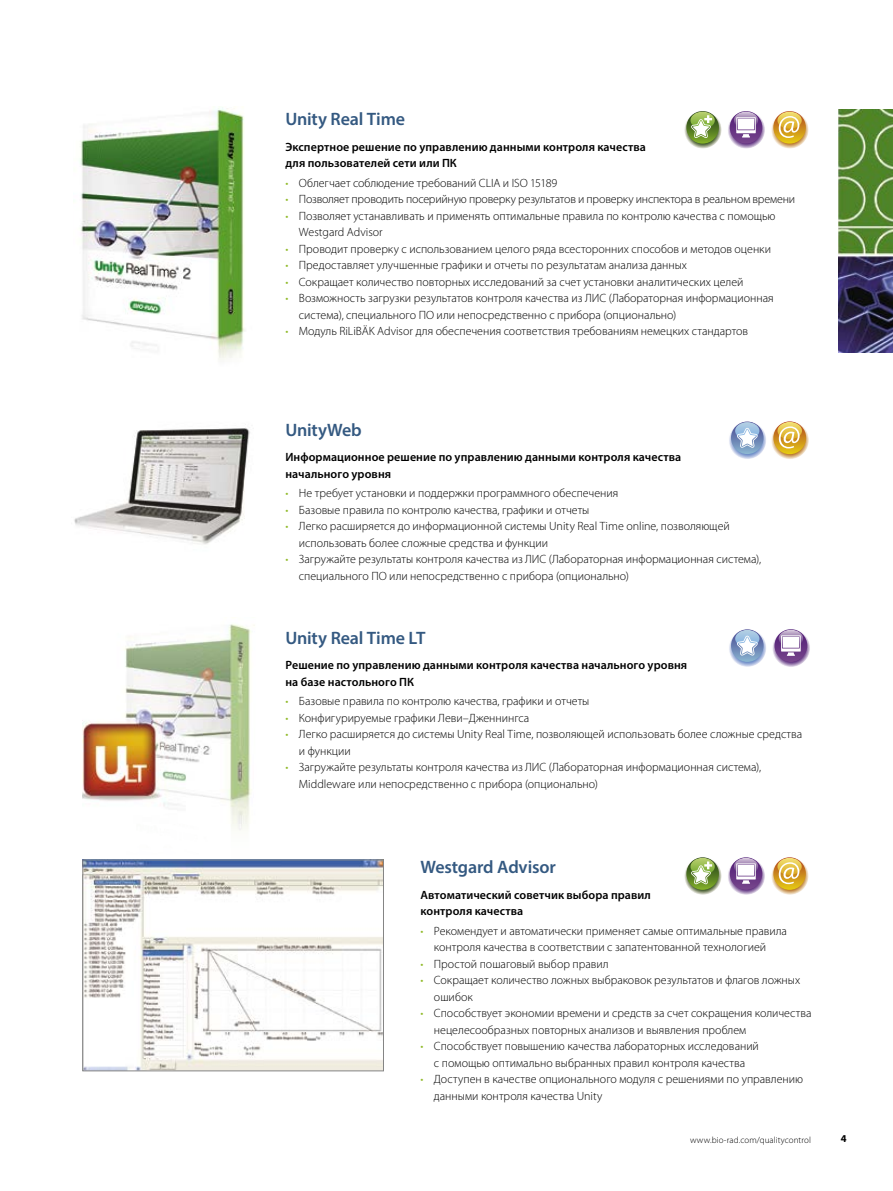
<style>
.page{position:relative;width:893px;height:1191px;background:#fff}
.page>*{position:absolute;margin:0;border:0;box-sizing:border-box;transform-origin:0 0}
.t1{font:600 18px "Myriad Pro";letter-spacing:-.01em;color:#345981}
.t2{font:300 12px/16.5px "Myriad Pro";color:#000}
.t3{font:600 12px/16.5px "Myriad Pro";letter-spacing:.005em;color:#000}
.t4{font:700 10.5px "Myriad Pro";color:#000}
.t5{font:300 9px "Myriad Pro";letter-spacing:.01em;color:#000}
.s1{color:#90ba29}
</style>
<div class="page">
<img style="left:80px;top:107px;width:165px;height:253px">
<svg style="left:684px;top:110px;width:38px;height:39px"></svg>
<svg style="left:686px;top:111px;width:33px;height:33px"></svg>
<svg style="left:690px;top:112px;width:25px;height:26px"></svg>
<svg style="left:727px;top:110px;width:38px;height:39px"></svg>
<svg style="left:730px;top:111px;width:32px;height:33px"></svg>
<svg style="left:734px;top:112px;width:24px;height:25px"></svg>
<div style="left:738px;top:119px;width:16px;height:10px;background:#fff"></div>
<svg style="left:770px;top:110px;width:39px;height:39px"></svg>
<svg style="left:773px;top:111px;width:33px;height:33px"></svg>
<svg style="left:777px;top:112px;width:25px;height:26px"></svg>
<img style="left:74px;top:428px;width:176px;height:117px">
<svg style="left:728px;top:421px;width:38px;height:38px"></svg>
<svg style="left:731px;top:421px;width:32px;height:33px"></svg>
<svg style="left:735px;top:422px;width:24px;height:26px"></svg>
<svg style="left:770px;top:421px;width:39px;height:38px"></svg>
<svg style="left:773px;top:421px;width:33px;height:33px"></svg>
<svg style="left:777px;top:422px;width:25px;height:26px"></svg>
<img style="left:83px;top:624px;width:172px;height:206px">
<svg style="left:728px;top:629px;width:38px;height:38px"></svg>
<svg style="left:731px;top:629px;width:33px;height:33px"></svg>
<svg style="left:735px;top:630px;width:24px;height:25px"></svg>
<svg style="left:772px;top:628px;width:38px;height:39px"></svg>
<svg style="left:774px;top:629px;width:33px;height:33px"></svg>
<svg style="left:779px;top:629px;width:24px;height:27px"></svg>
<div style="left:783px;top:637px;width:16px;height:11px;background:#fff"></div>
<img style="left:85px;top:861px;width:297px;height:208px">
<div style="left:83px;top:859px;width:301px;height:212px;border:1px solid #858585"></div>
<svg style="left:684px;top:856px;width:38px;height:39px"></svg>
<svg style="left:686px;top:857px;width:33px;height:33px"></svg>
<svg style="left:690px;top:858px;width:25px;height:26px"></svg>
<svg style="left:727px;top:856px;width:38px;height:39px"></svg>
<svg style="left:730px;top:857px;width:32px;height:33px"></svg>
<svg style="left:734px;top:858px;width:24px;height:25px"></svg>
<div style="left:738px;top:865px;width:16px;height:10px;background:#fff"></div>
<svg style="left:770px;top:856px;width:39px;height:39px"></svg>
<svg style="left:773px;top:857px;width:33px;height:33px"></svg>
<svg style="left:777px;top:858px;width:25px;height:26px"></svg>
<img style="left:839px;top:109px;width:54px;height:243px">
<h1 class="t1" style="left:285px;top:108px;width:121px">Unity Real Time</h1>
<p class="t3" style="left:285px;top:138px;width:362px">Экспертное решение по управлению данными контроля качества для пользователей сети или ПК</p>
<p class="t2" style="left:285px;top:174px;width:273px"><span class="s1">•</span> Облегчает соблюдение требований CLIA и ISO 15189</p>
<p class="t2" style="left:285px;top:191px;width:511px"><span class="s1">•</span> Позволяет проводить посерийную проверку результатов и проверку инспектора в реальном времени</p>
<p class="t2" style="left:299px;top:207px;width:478px;text-indent:-14px"><span class="s1">•</span> Позволяет устанавливать и применять оптимальные правила по контролю качества с помощью<br>Westgard Advisor</p>
<p class="t2" style="left:285px;top:240px;width:487px"><span class="s1">•</span> Проводит проверку с использованием целого ряда всесторонних способов и методов оценки</p>
<p class="t2" style="left:285px;top:257px;width:403px"><span class="s1">•</span> Предоставляет улучшенные графики и отчеты по результатам анализа данных</p>
<p class="t2" style="left:285px;top:273px;width:460px"><span class="s1">•</span> Сокращает количество повторных исследований за счет установки аналитических целей</p>
<p class="t2" style="left:299px;top:290px;width:476px;text-indent:-14px"><span class="s1">•</span> Возможность загрузки результатов контроля качества из ЛИС (Лабораторная информационная система), специального ПО или непосредственно с прибора (опционально)</p>
<p class="t2" style="left:285px;top:323px;width:464px"><span class="s1">•</span> Модуль RiLiBÄK Advisor для обеспечения соответствия требованиям немецких стандартов</p>
<h1 class="t1" style="left:285px;top:418px;width:78px">UnityWeb</h1>
<p class="t3" style="left:285px;top:448px;width:397px">Информационное решение по управлению данными контроля качества начального уровня</p>
<p class="t2" style="left:285px;top:485px;width:334px"><span class="s1">•</span> Не требует установки и поддержки программного обеспечения</p>
<p class="t2" style="left:285px;top:502px;width:305px"><span class="s1">•</span> Базовые правила по контролю качества, графики и отчеты</p>
<p class="t2" style="left:299px;top:518px;width:432px;text-indent:-14px"><span class="s1">•</span> Легко расширяется до информационной системы Unity Real Time online, позволяющей использовать более сложные средства и функции</p>
<p class="t2" style="left:299px;top:551px;width:464px;text-indent:-14px"><span class="s1">•</span> Загружайте результаты контроля качества из ЛИС (Лабораторная информационная система), специального ПО или непосредственно с прибора (опционально)</p>
<h1 class="t1" style="left:285px;top:626px;width:142px">Unity Real Time LT</h1>
<p class="t3" style="left:285px;top:657px;width:403px">Решение по управлению данными контроля качества начального уровня на базе настольного ПК</p>
<p class="t2" style="left:285px;top:693px;width:305px"><span class="s1">•</span> Базовые правила по контролю качества, графики и отчеты</p>
<p class="t2" style="left:285px;top:710px;width:245px"><span class="s1">•</span> Конфигурируемые графики Леви–Дженнингса</p>
<p class="t2" style="left:299px;top:726px;width:505px;text-indent:-14px"><span class="s1">•</span> Легко расширяется до системы Unity Real Time, позволяющей использовать более сложные средства и функции</p>
<p class="t2" style="left:299px;top:759px;width:464px;text-indent:-14px"><span class="s1">•</span> Загружайте результаты контроля качества из ЛИС (Лабораторная информационная система),<br>Middleware или непосредственно с прибора (опционально)</p>
<h1 class="t1" style="left:420px;top:855px;width:137px">Westgard Advisor</h1>
<p class="t3" style="left:420px;top:886px;width:232px">Автоматический советчик выбора правил контроля качества</p>
<p class="t2" style="left:434px;top:922px;width:355px;text-indent:-14px"><span class="s1">•</span> Рекомендует и автоматически применяет самые оптимальные правила контроля качества в соответствии с запатентованной технологией</p>
<p class="t2" style="left:420px;top:955px;width:190px"><span class="s1">•</span> Простой пошаговый выбор правил</p>
<p class="t2" style="left:434px;top:972px;width:368px;text-indent:-14px"><span class="s1">•</span> Сокращает количество ложных выбраковок результатов и флагов ложных ошибок</p>
<p class="t2" style="left:434px;top:1005px;width:379px;text-indent:-14px"><span class="s1">•</span> Способствует экономии времени и средств за счет сокращения количества нецелесообразных повторных анализов и выявления проблем</p>
<p class="t2" style="left:420px;top:1038px;width:340px;text-align:center"><span class="s1">•</span> Способствует повышению качества лабораторных исследований с помощью оптимально выбранных правил контроля качества</p>
<p class="t2" style="left:434px;top:1071px;width:371px;text-indent:-14px"><span class="s1">•</span> Доступен в качестве опционального модуля с решениями по управлению данными контроля качества Unity</p>
<p class="t5" style="left:690px;top:1134px;width:122px">www.bio-rad.com/qualitycontrol</p>
<p class="t4" style="left:841px;top:1132px;width:7px">4</p>
</div>
